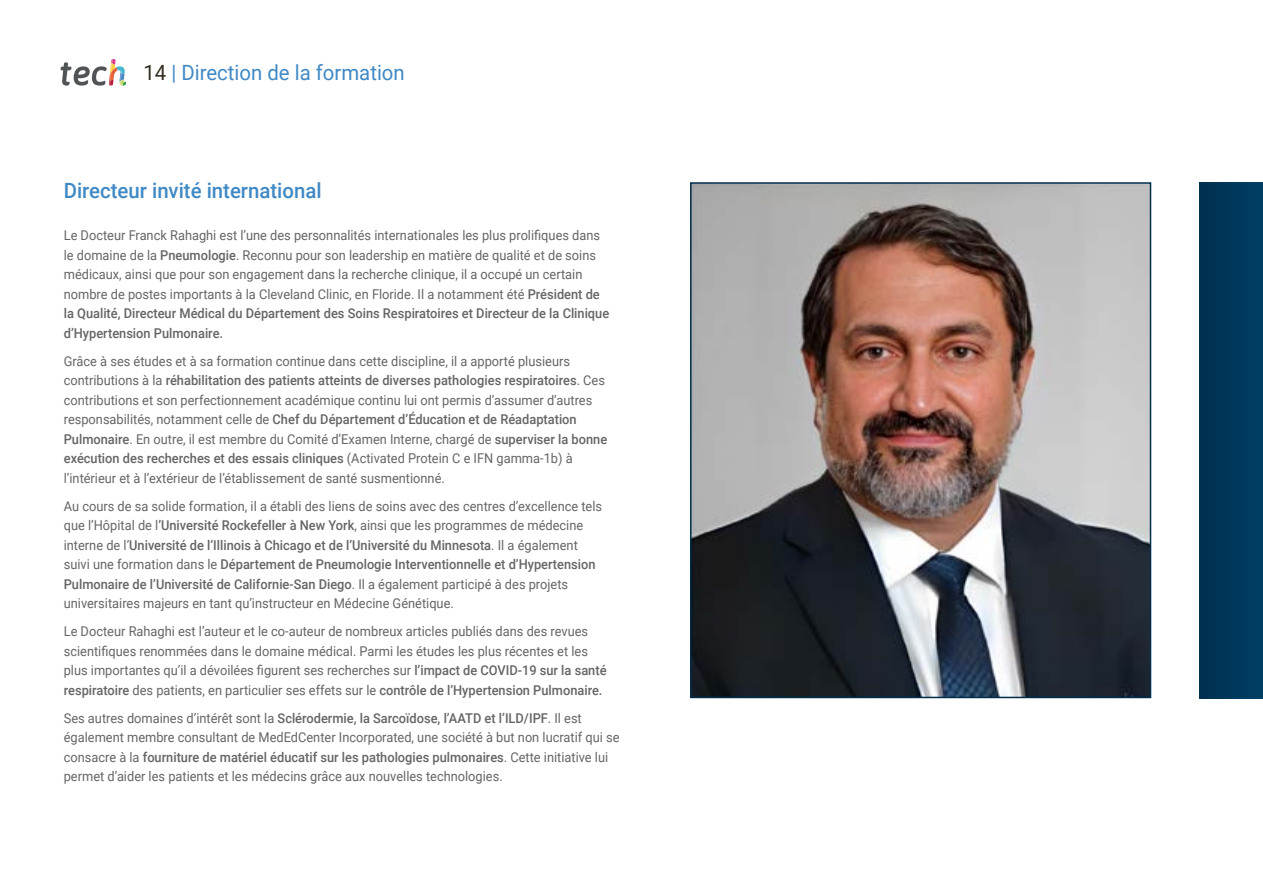
<style>
.page{position:relative;width:1263px;height:893px;background:#fff}
.page>*{position:absolute;margin:0;border:0;box-sizing:border-box;transform-origin:0 0}
.t1{font:500 21px "Roboto";color:#4089c5}
.t2{font:21px "Roboto";color:#4089c5}
.t3{font:13.5px/19.5px "Roboto";color:#656565;scale:.95 1}
.s1{color:#312e20}
.s2{font-weight:500}
</style>
<div class="page">
<img style="left:693px;top:185px;width:455px;height:510px">
<div style="left:690px;top:182px;width:461px;height:516px;border:2px solid #002d4d"></div>
<div style="left:1199px;top:182px;width:64px;height:516px;background:#00365a"></div>
<svg style="left:61px;top:59px;width:65px;height:27px"></svg>
<h1 class="t2" style="left:144px;top:57px;width:263px"><span class="s1">14</span> | Direction de la formation</h1>
<h1 class="t1" style="left:64px;top:176px;width:259px">Directeur invité international</h1>
<p class="t3" style="left:64px;top:225px;width:576px">Le Docteur Franck Rahaghi est l’une des personnalités internationales les plus prolifiques dans le domaine de la <span class="s2">Pneumologie</span>. Reconnu pour son leadership en matière de qualité et de soins médicaux, ainsi que pour son engagement dans la recherche clinique, il a occupé un certain nombre de postes importants à la Cleveland Clinic, en Floride. Il a notamment été <span class="s2">Président de la Qualité, Directeur Médical du Département des Soins Respiratoires et Directeur de la Clinique d’Hypertension Pulmonaire.</span></p>
<p class="t3" style="left:64px;top:351px;width:573px">Grâce à ses études et à sa formation continue dans cette discipline, il a apporté plusieurs contributions à la <span class="s2">réhabilitation des patients atteints de diverses pathologies respiratoires</span>. Ces contributions et son perfectionnement académique continu lui ont permis d’assumer d’autres responsabilités, notamment celle de <span class="s2">Chef du Département d’Éducation et de Réadaptation Pulmonaire</span>. En outre, il est membre du Comité d’Examen Interne, chargé de <span class="s2">superviser la bonne exécution des recherches et des essais cliniques</span> (Activated Protein C e IFN gamma-1b) à l’intérieur et à l’extérieur de l’établissement de santé susmentionné.</p>
<p class="t3" style="left:64px;top:496px;width:568px">Au cours de sa solide formation, il a établi des liens de soins avec des centres d’excellence tels que l’Hôpital de l<span class="s2">’Université Rockefeller à New York</span>, ainsi que les programmes de médecine interne de l’<span class="s2">Université de l’Illinois à Chicago et de l’Université du Minnesota</span>. Il a également suivi une formation dans le <span class="s2">Département de Pneumologie Interventionnelle et d’Hypertension Pulmonaire de l’Université de Californie-San Diego</span>. Il a également participé à des projets universitaires majeurs en tant qu’instructeur en Médecine Génétique.</p>
<p class="t3" style="left:64px;top:621px;width:573px">Le Docteur Rahaghi est l’auteur et le co-auteur de nombreux articles publiés dans des revues scientifiques renommées dans le domaine médical. Parmi les études les plus récentes et les plus importantes qu’il a dévoilées figurent ses recherches sur <span class="s2">l’impact de COVID-19 sur la santé respiratoire</span> des patients, en particulier ses effets sur le <span class="s2">contrôle de l’Hypertension Pulmonaire.</span></p>
<p class="t3" style="left:64px;top:708px;width:586px">Ses autres domaines d’intérêt sont la <span class="s2">Sclérodermie, la Sarcoïdose, l’AATD et l’ILD/IPF</span>. Il est également membre consultant de MedEdCenter Incorporated, une société à but non lucratif qui se consacre à la <span class="s2">fourniture de matériel éducatif sur les pathologies pulmonaires</span>. Cette initiative lui permet d’aider les patients et les médecins grâce aux nouvelles technologies.</p>
</div>
